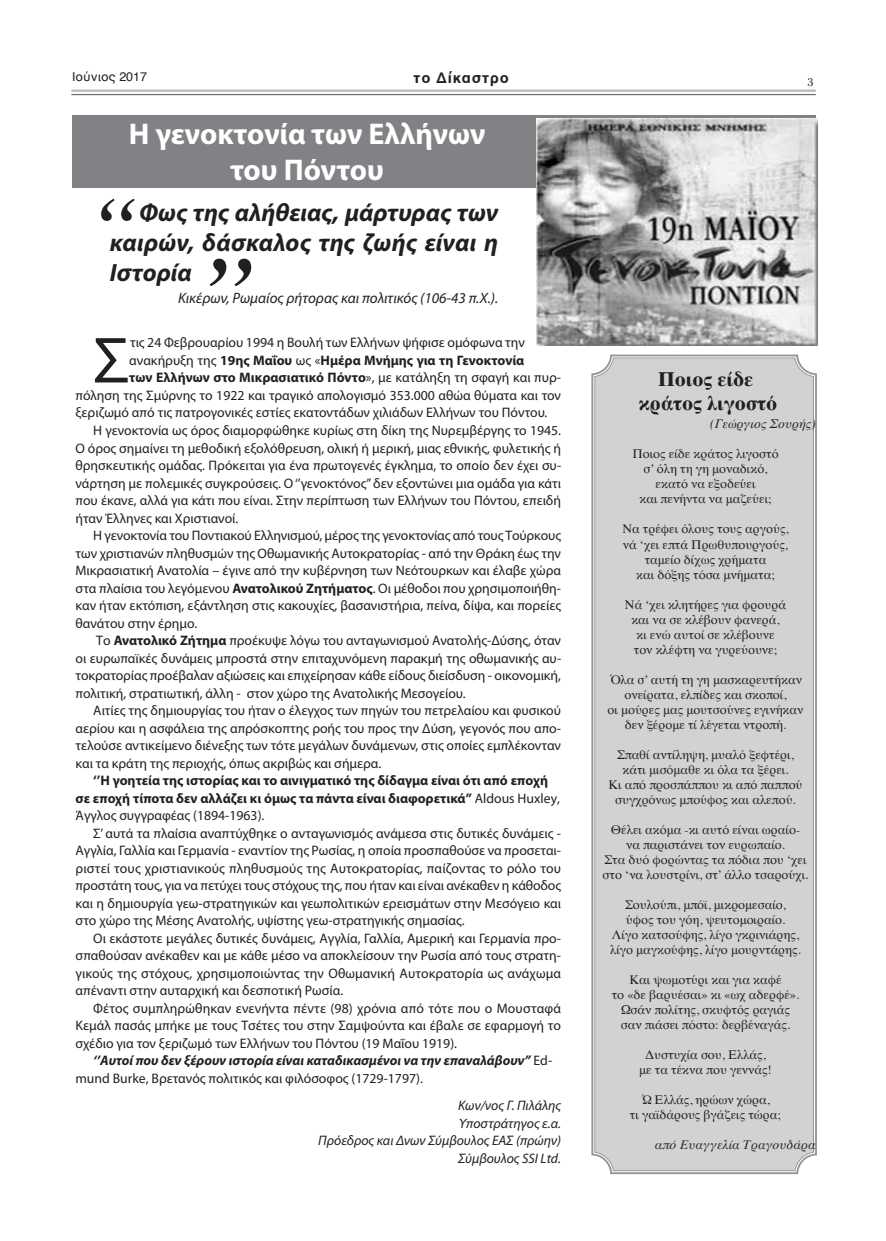
<style>
.page{position:relative;width:886px;height:1241px;background:#fff}
.page>*{position:absolute;margin:0;border:0;box-sizing:border-box;transform-origin:0 0}
.t1{font:italic 120px "Times";color:#231f20}
.t2{font:italic 96.62px "Times";color:#231f20}
.t3{font:65.62px "Myriad Pro";color:#231f20}
.t4{font:700 30px/36px "Myriad Pro";color:#fff;text-align:center}
.t5{font:italic 700 25px/30px "Myriad Pro";letter-spacing:.005em;color:#231f20;text-align:justify}
.t6{font:700 20px/24px "Times";color:#231f20;text-align:center}
.t7{font:italic 15px "Myriad Pro";color:#231f20}
.t8{font:700 15px "Helvetica";letter-spacing:.05em;color:#231f20}
.t9{font:13.75px/17.5px "Myriad Pro";color:#231f20;text-align:justify}
.t10{font:700 13.75px/17.5px "Myriad Pro";color:#231f20}
.t11{font:italic 700 13.75px/17.5px "Myriad Pro";color:#231f20}
.t12{font:italic 13.75px/17.5px "Myriad Pro";color:#231f20;text-align:right}
.t13{font:12.5px/15px "Times";color:#231f20;text-align:center}
.t14{font:italic 12.5px "Times";color:#231f20}
.t15{font:12.5px "Helvetica";color:#231f20}
.t16{font:12.5px "PF Bodoni Text Poly";color:#231f20}
.s1{font-weight:400}
.s2{font-weight:700}
.s3{font-weight:400;font-style:normal}
</style>
<div class="page">
<div style="left:72px;top:115px;width:743px;height:73px;background:#808285"></div>
<hr style="left:71px;top:89px;width:745px;height:3px;background:#bcbdc0">
<hr style="left:71px;top:94px;width:745px;height:1px;background:#6c6d70">
<img style="left:537px;top:118px;width:280px;height:227px">
<svg style="left:591px;top:354px;width:226px;height:820px"></svg>
<svg style="left:594px;top:357px;width:220px;height:814px;background:#cccdcf"></svg>
<p class="t15" style="left:72px;top:72px;width:77px">Ιούνιος 2017</p>
<p class="t8" style="left:413px;top:72px;width:97px">το Δίκαστρο</p>
<p class="t16" style="left:807px;top:75px;width:8px">3</p>
<h3 class="t4" style="left:129px;top:118px;width:358px">Η γενοκτονία των Ελλήνων του Πόντου</h3>
<h3 class="t5" style="left:110px;top:199px;width:390px;text-indent:29px">Φως της αλήθειας, μάρτυρας των καιρών, δάσκαλος της ζωής είναι η Ιστορία</h3>
<p class="t7" style="left:178px;top:293px;width:322px">Κικέρων, Ρωμαίος ρήτορας και πολιτικός (106-43 π.Χ.).</p>
<h2 class="t2" style="left:85px;top:190px;width:55px">“</h2>
<h1 class="t1" style="left:193px;top:248px;width:68px">”</h1>
<h3 class="t3" style="left:93px;top:336px;width:38px">Σ</h3>
<p class="t9" style="left:130px;top:335px;width:396px">τις 24 Φεβρουαρίου 1994 η Βουλή των Ελλήνων ψήφισε ομόφωνα την</p>
<p class="t10" style="left:129px;top:352px;width:396px"><span class="s1">ανακήρυξη της</span> 19ης Μαΐου <span class="s1">ως «</span>Ημέρα Μνήμης για τη Γενοκτονία</p>
<p class="t10" style="left:129px;top:370px;width:433px">των Ελλήνων στο Μικρασιατικό Πόντο<span class="s1">», με κατάληξη τη σφαγή και πυρ-</span></p>
<p class="t9" style="left:76px;top:387px;width:487px">πόληση της Σμύρνης το 1922 και τραγικό απολογισμό 353.000 αθώα θύματα και τον</p>
<p class="t9" style="left:76px;top:405px;width:473px">ξεριζωμό από τις πατρογονικές εστίες εκατοντάδων χιλιάδων Ελλήνων του Πόντου.</p>
<p class="t9" style="left:93px;top:422px;width:469px">Η γενοκτονία ως όρος διαμορφώθηκε κυρίως στη δίκη της Νυρεμβέργης το 1945.</p>
<p class="t9" style="left:76px;top:440px;width:487px">Ο όρος σημαίνει τη μεθοδική εξολόθρευση, ολική ή μερική, μιας εθνικής, φυλετικής ή</p>
<p class="t9" style="left:76px;top:457px;width:487px">θρησκευτικής ομάδας. Πρόκειται για ένα πρωτογενές έγκλημα, το οποίο δεν έχει συ-</p>
<p class="t9" style="left:76px;top:475px;width:487px">νάρτηση με πολεμικές συγκρούσεις. Ο‘’γενοκτόνος’’δεν εξοντώνει μια ομάδα για κάτι</p>
<p class="t9" style="left:76px;top:492px;width:487px">που έκανε, αλλά για κάτι που είναι. Στην περίπτωση των Ελλήνων του Πόντου, επειδή</p>
<p class="t9" style="left:76px;top:510px;width:164px">ήταν Έλληνες και Χριστιανοί.</p>
<p class="t9" style="left:93px;top:527px;width:469px">Η γενοκτονία του Ποντιακού Ελληνισμού, μέρος της γενοκτονίας από τους Τούρκους</p>
<p class="t9" style="left:76px;top:545px;width:487px">των χριστιανών πληθυσμών της Οθωμανικής Αυτοκρατορίας - από την Θράκη έως την</p>
<p class="t9" style="left:76px;top:562px;width:487px">Μικρασιατική Ανατολία – έγινε από την κυβέρνηση των Νεότουρκων και έλαβε χώρα</p>
<p class="t9" style="left:76px;top:580px;width:487px">στα πλαίσια του λεγόμενου <span class="s2">Ανατολικού Ζητήματος</span>. Οι μέθοδοι που χρησιμοποιήθη-</p>
<p class="t9" style="left:76px;top:597px;width:487px">καν ήταν εκτόπιση, εξάντληση στις κακουχίες, βασανιστήρια, πείνα, δίψα, και πορείες</p>
<p class="t9" style="left:76px;top:615px;width:123px">θανάτου στην έρημο.</p>
<p class="t9" style="left:96px;top:632px;width:466px">Το <span class="s2">Ανατολικό Ζήτημα</span> προέκυψε λόγω του ανταγωνισμού Ανατολής-Δύσης, όταν</p>
<p class="t9" style="left:76px;top:650px;width:487px">οι ευρωπαϊκές δυνάμεις μπροστά στην επιταχυνόμενη παρακμή της οθωμανικής αυ-</p>
<p class="t9" style="left:76px;top:667px;width:487px">τοκρατορίας προέβαλαν αξιώσεις και επιχείρησαν κάθε είδους διείσδυση - οικονομική,</p>
<p class="t9" style="left:76px;top:685px;width:391px">πολιτική, στρατιωτική, άλλη - στον χώρο της Ανατολικής Μεσογείου.</p>
<p class="t9" style="left:93px;top:702px;width:469px">Αιτίες της δημιουργίας του ήταν ο έλεγχος των πηγών του πετρελαίου και φυσικού</p>
<p class="t9" style="left:76px;top:720px;width:487px">αερίου και η ασφάλεια της απρόσκοπτης ροής του προς την Δύση, γεγονός που απο-</p>
<p class="t9" style="left:76px;top:737px;width:487px">τελούσε αντικείμενο διένεξης των τότε μεγάλων δυνάμενων, στις οποίες εμπλέκονταν</p>
<p class="t9" style="left:76px;top:755px;width:307px">και τα κράτη της περιοχής, όπως ακριβώς και σήμερα.</p>
<p class="t10" style="left:76px;top:772px;width:486px;text-indent:18px">‘’Η γοητεία της ιστορίας και το αινιγματικό της δίδαγμα είναι ότι από εποχή σε εποχή τίποτα δεν αλλάζει κι όμως τα πάντα είναι διαφορετικά’’ <span class="s1">Aldous Huxley,<br>Άγγλος συγγραφέας (1894-1963).</span></p>
<p class="t9" style="left:76px;top:825px;width:487px;text-indent:18px">Σ’ αυτά τα πλαίσια αναπτύχθηκε ο ανταγωνισμός ανάμεσα στις δυτικές δυνάμεις - Αγγλία, Γαλλία και Γερμανία - εναντίον της Ρωσίας, η οποία προσπαθούσε να προσεται&shy;ριστεί τους χριστιανικούς πληθυσμούς της Αυτοκρατορίας, παίζοντας το ρόλο του προστάτη τους, για να πετύχει τους στόχους της, που ήταν και είναι ανέκαθεν η κάθοδος και η δημιουργία γεω-στρατηγικών και γεωπολιτικών ερεισμάτων στην Μεσόγειο και στο χώρο της Μέσης Ανατολής, υψίστης γεω-στρατηγικής σημασίας.</p>
<p class="t9" style="left:76px;top:930px;width:487px;text-indent:18px">Οι εκάστοτε μεγάλες δυτικές δυνάμεις, Αγγλία, Γαλλία, Αμερική και Γερμανία προ&shy;σπαθούσαν ανέκαθεν και με κάθε μέσο να αποκλείσουν την Ρωσία από τους στρατη&shy;γικούς της στόχους, χρησιμοποιώντας την Οθωμανική Αυτοκρατορία ως ανάχωμα απέναντι στην αυταρχική και δεσποτική Ρωσία.</p>
<p class="t9" style="left:76px;top:1000px;width:487px;text-indent:18px">Φέτος συμπληρώθηκαν ενενήντα πέντε (98) χρόνια από τότε που ο Μουσταφά Κεμάλ πασάς μπήκε με τους Tσέτες του στην Σαμψούντα και έβαλε σε εφαρμογή το σχέδιο για τον ξεριζωμό των Ελλήνων του Πόντου (19 Μαΐου 1919).</p>
<p class="t11" style="left:76px;top:1052px;width:478px;text-indent:18px">‘’Αυτοί που δεν ξέρουν ιστορία είναι καταδικασμένοι να την επαναλάβουν’’ <span class="s3">Ed&shy;mund Burke, Βρετανός πολιτικός και φιλόσοφος (1729-1797).</span></p>
<p class="t12" style="left:318px;top:1097px;width:244px">Κων/νος Γ. Πιλάλης<br>Υποστράτηγος ε.α.<br>Πρόεδρος και Δνων Σύμβουλος ΕΑΣ (πρώην)<br>Σύμβουλος SSI Ltd.</p>
<h3 class="t6" style="left:639px;top:369px;width:140px">Ποιος είδε κράτος λιγοστό</h3>
<p class="t14" style="left:710px;top:419px;width:107px">(Γεώργιος Σουρής)</p>
<p class="t13" style="left:632px;top:448px;width:148px">Ποιος είδε κράτος λιγοστό σ’ όλη τη γη μοναδικό, εκατό να εξοδεύει<br>και πενήντα να μαζεύει;</p>
<p class="t13" style="left:622px;top:523px;width:168px">Να τρέφει όλους τους αργούς, νά ‘χει επτά Πρωθυπουργούς, ταμείο δίχως χρήματα<br>και δόξης τόσα μνήματα;</p>
<p class="t13" style="left:625px;top:598px;width:163px">Νά ‘χει κλητήρες για φρουρά και να σε κλέβουν φανερά, κι ενώ αυτοί σε κλέβουνε<br>τον κλέφτη να γυρεύουνε;</p>
<p class="t13" style="left:607px;top:673px;width:197px">Όλα σ’ αυτή τη γη μασκαρευτήκαν ονείρατα, ελπίδες και σκοποί,<br>οι μούρες μας μουτσούνες εγινήκαν δεν ξέρομε τί λέγεται ντροπή.</p>
<p class="t13" style="left:608px;top:748px;width:196px">Σπαθί αντίληψη, μυαλό ξεφτέρι, κάτι μισόμαθε κι όλα τα ξέρει.<br>Κι από προσπάππου κι από παππού συγχρόνως μπούφος και αλεπού.</p>
<p class="t13" style="left:603px;top:823px;width:207px">Θέλει ακόμα -κι αυτό είναι ωραίο&shy;να παριστάνει τον ευρωπαίο.<br>Στα δυό φορώντας τα πόδια που ‘χει στο ‘να λουστρίνι, στ’ άλλο τσαρούχι.</p>
<p class="t13" style="left:610px;top:898px;width:192px">Σουλούπι, μπόϊ, μικρομεσαίο, ύφος του γόη, ψευτομοιραίο.<br>Λίγο κατσούφης, λίγο γκρινιάρης, λίγο μαγκούφης, λίγο μουρντάρης.</p>
<p class="t13" style="left:612px;top:973px;width:189px">Και ψωμοτύρι και για καφέ<br>το «δε βαρυέσαι» κι «ωχ αδερφέ».<br>Ωσάν πολίτης, σκυφτός ραγιάς σαν πιάσει πόστο: δερβέναγάς.</p>
<p class="t13" style="left:639px;top:1048px;width:134px">Δυστυχία σου, Ελλάς, με τα τέκνα που γεννάς!</p>
<p class="t13" style="left:630px;top:1093px;width:153px">Ώ Ελλάς, ηρώων χώρα,<br>τι γαϊδάρους βγάζεις τώρα;</p>
<p class="t14" style="left:655px;top:1139px;width:162px">από Ευαγγελία Τραγουδάρα</p>
</div>
